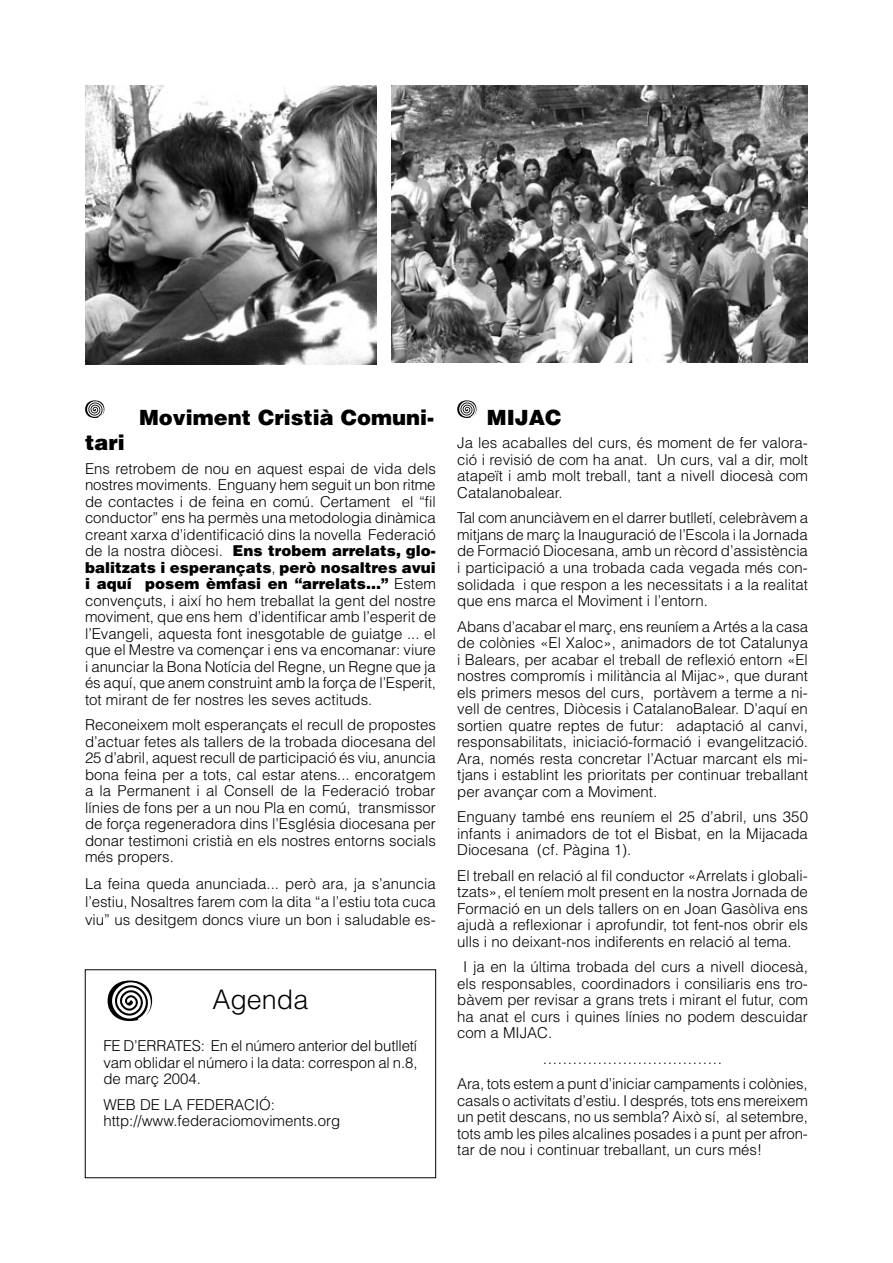
<style>
.page{position:relative;width:893px;height:1263px;background:#fff}
.page>*{position:absolute;margin:0;border:0;box-sizing:border-box;transform-origin:0 0}
.t1{font:300 27px "Helvetica";color:#000}
.t2{font:900 21px "Helvetica";color:#000}
.Body_Text_2{font:300 15px/16.5px "Helvetica";color:#000;text-align:justify}
.s1{font-weight:900}
</style>
<div class="page">
<svg style="left:85px;top:400px;width:20px;height:18px"></svg>
<svg style="left:107px;top:980px;width:45px;height:41px"></svg>
<svg style="left:457px;top:400px;width:20px;height:18px"></svg>
<img style="left:391px;top:85px;width:417px;height:278px">
<img style="left:85px;top:85px;width:291px;height:279px">
<p class="t2" style="left:139px;top:404px;width:297px">Moviment Cristià Comuni-</p>
<p class="t2" style="left:85px;top:429px;width:41px">tari</p>
<p class="Body_Text_2" style="left:85px;top:460px;width:352px">Ens retrobem de nou en aquest espai de vida dels nostres moviments. Enguany hem seguit un bon ritme de contactes i de feina en comú. Certament el “fil conductor” ens ha permès una metodologia dinàmica creant xarxa d’identificació dins la novella Federació de la nostra diòcesi. <span class="s1">Ens trobem arrelats, glo&shy;balitzats i esperançats</span>, <span class="s1">però nosaltres avui i aquí posem èmfasi en “arrelats...”</span> Estem convençuts, i així ho hem treballat la gent del nostre moviment, que ens hem d’identificar amb l’esperit de l’Evangeli, aquesta font inesgotable de guiatge ... el que el Mestre va començar i ens va encomanar: viure i anunciar la Bona Notícia del Regne, un Regne que ja és aquí, que anem construint amb la força de l’Esperit, tot mirant de fer nostres les seves actituds.</p>
<p class="Body_Text_2" style="left:85px;top:716px;width:352px">Reconeixem molt esperançats el recull de propostes d’actuar fetes als tallers de la trobada diocesana del 25 d’abril, aquest recull de participació és viu, anuncia bona feina per a tots, cal estar atens... encoratgem a la Permanent i al Consell de la Federació trobar línies de fons per a un nou Pla en comú, transmissor de força regeneradora dins l’Església diocesana per donar testimoni cristià en els nostres entorns socials més propers.</p>
<p class="Body_Text_2" style="left:85px;top:874px;width:352px;line-height:18px">La feina queda anunciada... però ara, ja s’anuncia l’estiu, Nosaltres farem com la dita “a l’estiu tota cuca viu” us desitgem doncs viure un bon i saludable es-</p>
<p class="t1" style="left:212px;top:983px;width:98px">Agenda</p>
<p class="Body_Text_2" style="left:103px;top:1037px;width:316px">FE D’ERRATES: En el número anterior del butlletí vam oblidar el número i la data: correspon al n.8, de març 2004.</p>
<p class="Body_Text_2" style="left:103px;top:1096px;width:173px">WEB DE LA FEDERACIÓ:</p>
<p class="Body_Text_2" style="left:103px;top:1112px;width:238px">http://www.federaciomoviments.org</p>
<p class="t2" style="left:487px;top:404px;width:76px">MIJAC</p>
<p class="Body_Text_2" style="left:457px;top:434px;width:352px">Ja les acaballes del curs, és moment de fer valora&shy;ció i revisió de com ha anat. Un curs, val a dir, molt atapeït i amb molt treball, tant a nivell diocesà com Catalanobalear.</p>
<p class="Body_Text_2" style="left:457px;top:509px;width:353px">Tal com anunciàvem en el darrer butlletí, celebràvem a mitjans de març la Inauguració de l’Escola i la Jornada de Formació Diocesana, amb un rècord d’assistència i participació a una trobada cada vegada més con&shy;solidada i que respon a les necessitats i a la realitat que ens marca el Moviment i l’entorn.</p>
<p class="Body_Text_2" style="left:457px;top:617px;width:352px">Abans d’acabar el març, ens reuníem a Artés a la casa de colònies «El Xaloc», animadors de tot Catalunya i Balears, per acabar el treball de reflexió entorn «El nostres compromís i militància al Mijac», que durant els primers mesos del curs, portàvem a terme a ni&shy;vell de centres, Diòcesis i CatalanoBalear. D’aquí en sortien quatre reptes de futur: adaptació al canvi, responsabilitats, iniciació-formació i evangelització.<br>Ara, només resta concretar l’Actuar marcant els mi&shy;tjans i establint les prioritats per continuar treballant per avançar com a Moviment.</p>
<p class="Body_Text_2" style="left:457px;top:808px;width:352px">Enguany també ens reuníem el 25 d’abril, uns 350 infants i animadors de tot el Bisbat, en la Mijacada Diocesana (cf. Pàgina 1).</p>
<p class="Body_Text_2" style="left:457px;top:866px;width:352px">El treball en relació al fil conductor «Arrelats i globali&shy;tzats», el teníem molt present en la nostra Jornada de Formació en un dels tallers on en Joan Gasòliva ens ajudà a reflexionar i aprofundir, tot fent-nos obrir els ulls i no deixant-nos indiferents en relació al tema.</p>
<p class="Body_Text_2" style="left:457px;top:958px;width:352px;text-indent:6px">I ja en la última trobada del curs a nivell diocesà, els responsables, coordinadors i consiliaris ens tro&shy;bàvem per revisar a grans trets i mirant el futur, com ha anat el curs i quines línies no podem descuidar com a MIJAC.</p>
<p class="Body_Text_2" style="left:543px;top:1049px;width:181px">………………………………</p>
<p class="Body_Text_2" style="left:457px;top:1075px;width:352px">Ara, tots estem a punt d’iniciar campaments i colònies, casals o activitats d’estiu. I després, tots ens mereixem un petit descans, no us sembla? Això sí, al setembre, tots amb les piles alcalines posades i a punt per afron&shy;tar de nou i continuar treballant, un curs més!</p>
</div>
